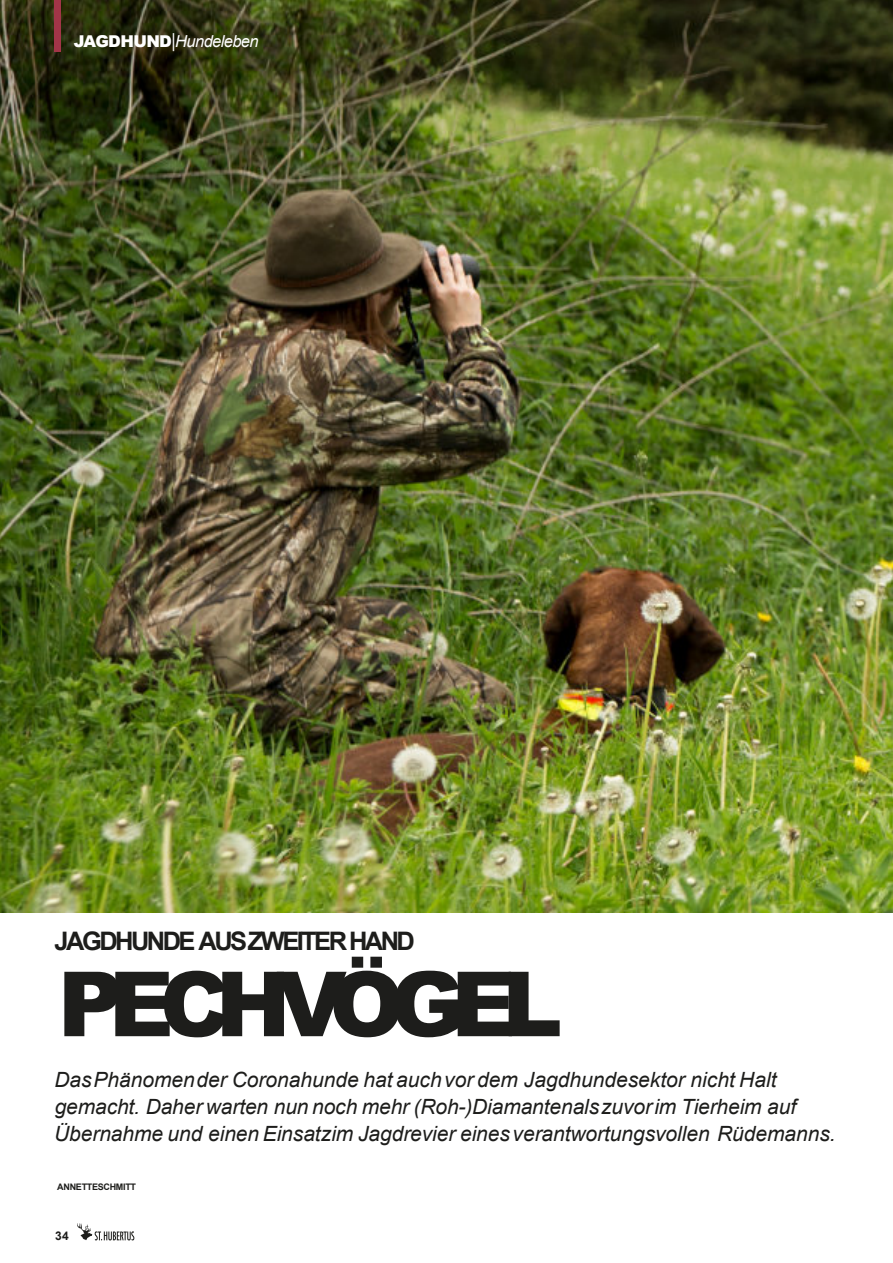
<style>
.page{position:relative;width:893px;height:1263px;background:#fff}
.page>*{position:absolute;margin:0;border:0;box-sizing:border-box;transform-origin:0 0}
.t1{font:900 90px "Arial";letter-spacing:-.155em;color:#1d1d1b}
.t2{font:700 25.5px "Arial";letter-spacing:-.1em;color:#1d1d1b}
.t3{font:italic 21px/27px "Arial";letter-spacing:-.005em;color:#1d1d1b}
.t4{font:italic 16.5px "Arial";letter-spacing:-.04em;color:#fff}
.t5{font:700 12px "Arial";color:#1d1d1b}
.t6{font:700 9px "Arial";letter-spacing:-.03em;color:#1d1d1b}
.s1{font-weight:900;font-style:normal;font-size:16.35px}
.s2{font-style:normal;font-size:18.9px}
</style>
<div class="page">
<svg style="left:77px;top:1223px;width:57px;height:17px"></svg>
<img style="left:0;top:0;width:893px;height:912px">
<div style="left:54px;top:0;width:7px;height:51px;background:#a23548"></div>
<p class="t4" style="left:74px;top:35px;width:186px"><span class="s1">JAGDHUND</span><span class="s2">|</span>Hundeleben</p>
<p class="t2" style="left:55px;top:932px;width:362px">JAGDHUNDE AUSZWEITER HAND</p>
<h1 class="t1" style="left:58px;top:972px;width:506px">PECHVÖGEL</h1>
<p class="t3" style="left:54px;top:1068px;width:783px">DasPhänomender Coronahunde hat auchvor dem Jagdhundesektor nicht Halt gemacht. Daher warten nun noch mehr (Roh-)Diamantenalszuvorim Tierheim auf<br>Übernahme und einen Einsatzim Jagdrevier eines verantwortungsvollen Rüdemanns.</p>
<p class="t6" style="left:57px;top:1183px;width:80px">ANNETTESCHMITT</p>
<p class="t5" style="left:55px;top:1232px;width:15px">34</p>
</div>
